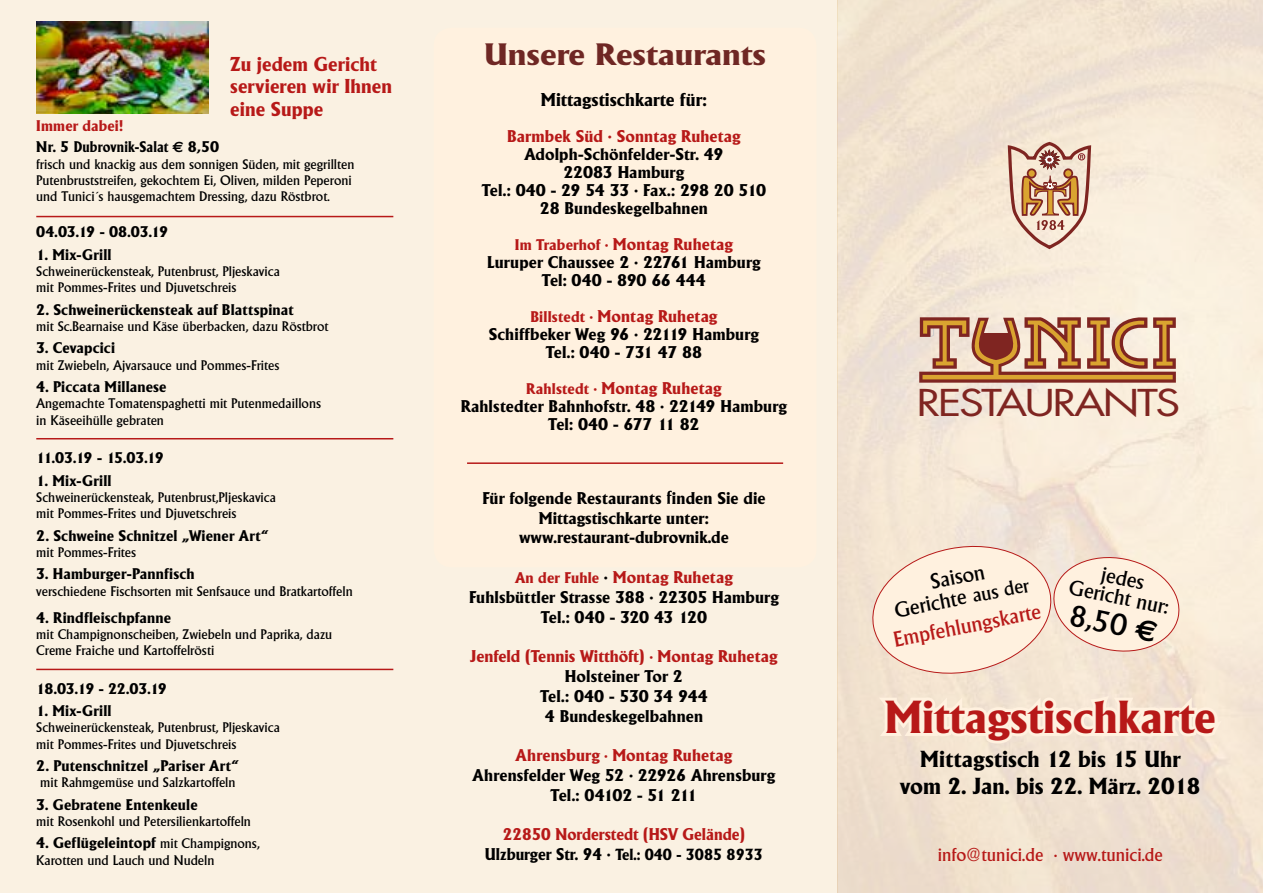
<style>
.page{position:relative;width:1263px;height:893px;background:#fff}
.page>*{position:absolute;margin:0;border:0;box-sizing:border-box;transform-origin:0 0}
.t1{font:700 44.85px "Adelon";color:#b71918}
.t2{font:36px "Futura";letter-spacing:-.06em;color:#7f2521;scale:1.24 1}
.t3{font:700 30px "Adelon";color:#6f2724;scale:1.14 1}
.t4{font:500 29.55px "Adelon";color:#000}
.t5{font:700 22.5px/27px "Adelon";color:#000;text-align:center}
.t6{font:500 21px/21px "Adelon";color:#000;text-align:center}
.t7{font:500 21px "Adelon";color:#b71918}
.t8{font:500 20.85px/19.5px "Adelon";color:#000;text-align:center}
.t9{font:700 19.5px/22.5px "Adelon";letter-spacing:.005em;color:#b71918}
.t10{font:500 18px "Adelon";color:#b71918}
.t11{font:700 18px "Adelon";color:#000}
.t12{font:700 16.5px/18px "Adelon";letter-spacing:.005em;color:#000;text-align:center}
.t13{font:700 16.5px "Adelon";color:#b71918}
.t14{font:700 15.6px "Adelon";color:#000}
.t15{font:700 15px/21px "Adelon";letter-spacing:.01em;color:#000}
.t16{font:700 15px "Adelon";letter-spacing:-.01em;color:#000}
.t17{font:700 15px "Adelon";letter-spacing:-.075em;color:#000}
.t18{font:700 15px "Adelon";letter-spacing:-.045em;color:#000}
.t19{font:500 13.5px/16.2px "Adelon";color:#000}
.s1{color:#b71918}
.s2{font-family:"Euro Sans"}
.s3{font-weight:500;font-size:13.5px}
.s4{font-size:15px;color:#b71918}
.s5{font-size:16.5px}
.s6{font-size:19.5px}
.s7{font-family:"Euro Sans";font-weight:700}
</style>
<div class="page">
<div style="left:0;top:0;width:838px;height:893px;background:#faf1e2"></div>
<div style="left:434px;top:28px;width:382px;height:539px;background:#fff1df;border-radius:18px"></div>
<svg style="left:874px;top:690px;width:356px;height:58px;background:#f8e9d7"></svg>
<hr style="left:36px;top:216px;width:357px;height:1px;background:#b71918">
<hr style="left:36px;top:438px;width:357px;height:1px;background:#b71918">
<hr style="left:36px;top:669px;width:357px;height:1px;background:#b71918">
<svg style="left:666px;top:491px;width:6px;height:13px"></svg>
<svg style="left:919px;top:316px;width:257px;height:67px;background:#c28f6f"></svg>
<svg style="left:1006px;top:139px;width:87px;height:112px;background:#d7b59f"></svg>
<img style="left:36px;top:21px;width:172px;height:93px">
<hr style="left:467px;top:462px;width:316px;height:2px;background:#b71918">
<svg style="left:867px;top:539px;width:317px;height:141px;background:#f9e8d7"></svg>
<h3 class="t9" style="left:230px;top:52px;width:163px">Zu jedem Gericht servieren wir Ihnen eine Suppe</h3>
<p class="t15" style="left:36px;top:116px;width:184px"><span class="s1">Immer dabei!<br></span>Nr. 5 Dubrovnik-Salat <span class="s2">E</span> 8,50</p>
<p class="t19" style="left:36px;top:156px;width:320px">frisch und knackig aus dem sonnigen Süden, mit gegrillten<br>Putenbruststreifen, gekochtem Ei, Oliven, milden Peperoni und Tunici´s hausgemachtem Dressing, dazu Röstbrot.</p>
<p class="t16" style="left:36px;top:223px;width:133px">04.03.19 - 08.03.19</p>
<p class="t15" style="left:36px;top:244px;width:77px">1. Mix-Grill</p>
<p class="t19" style="left:36px;top:263px;width:245px">Schweinerückensteak, Putenbrust, Pljeskavica mit Pommes-Frites und Djuvetschreis</p>
<p class="t15" style="left:36px;top:299px;width:259px">2. Schweinerückensteak auf Blattspinat</p>
<p class="t19" style="left:36px;top:318px;width:294px">mit Sc.Bearnaise und Käse überbacken, dazu Röstbrot</p>
<p class="t15" style="left:36px;top:338px;width:80px">3. Cevapcici</p>
<p class="t19" style="left:36px;top:357px;width:245px">mit Zwiebeln, Ajvarsauce und Pommes-Frites</p>
<p class="t15" style="left:36px;top:376px;width:132px">4. Piccata Millanese</p>
<p class="t19" style="left:36px;top:395px;width:286px">Angemachte Tomatenspaghetti mit Putenmedaillons in Käseeihülle gebraten</p>
<p class="t17" style="left:36px;top:449px;width:129px">11.03.19 - 15.03.19</p>
<p class="t15" style="left:36px;top:470px;width:77px">1. Mix-Grill</p>
<p class="t19" style="left:36px;top:489px;width:241px">Schweinerückensteak, Putenbrust,Pljeskavica mit Pommes-Frites und Djuvetschreis</p>
<p class="t15" style="left:36px;top:525px;width:234px">2. Schweine Schnitzel „Wiener Art“</p>
<p class="t19" style="left:36px;top:544px;width:101px">mit Pommes-Frites</p>
<p class="t15" style="left:36px;top:563px;width:160px">3. Hamburger-Pannfisch</p>
<p class="t19" style="left:36px;top:583px;width:318px">verschiedene Fischsorten mit Senfsauce und Bratkartoffeln</p>
<p class="t15" style="left:36px;top:607px;width:136px">4. Rindfleischpfanne</p>
<p class="t19" style="left:36px;top:626px;width:298px">mit Champignonscheiben, Zwiebeln und Paprika, dazu<br>Creme Fraiche und Kartoffelrösti</p>
<p class="t18" style="left:36px;top:679px;width:132px">18.03.19 - 22.03.19</p>
<p class="t15" style="left:36px;top:700px;width:77px">1. Mix-Grill</p>
<p class="t19" style="left:36px;top:719px;width:245px">Schweinerückensteak, Putenbrust, Pljeskavica mit Pommes-Frites und Djuvetschreis</p>
<p class="t15" style="left:36px;top:755px;width:204px">2. Putenschnitzel „Pariser Art“</p>
<p class="t19" style="left:40px;top:774px;width:197px">mit Rahmgemüse und Salzkartoffeln</p>
<p class="t15" style="left:36px;top:794px;width:163px">3. Gebratene Entenkeule</p>
<p class="t19" style="left:36px;top:813px;width:216px">mit Rosenkohl und Petersilienkartoffeln</p>
<p class="t15" style="left:36px;top:833px;width:225px">4. Geflügeleintopf <span class="s3">mit Champignons,</span></p>
<p class="t19" style="left:36px;top:852px;width:180px">Karotten und Lauch und Nudeln</p>
<h3 class="t3" style="left:484px;top:37px;width:249px">Unsere Restaurants</h3>
<h3 class="t11" style="left:541px;top:89px;width:167px">Mittagstischkarte für:</h3>
<p class="t13" style="left:507px;top:126px;width:235px">Barmbek Süd · Sonntag Ruhetag</p>
<p class="t12" style="left:482px;top:145px;width:286px">Adolph-Schönfelder-Str. 49<br>22083 Hamburg<br>Tel.: 040 - 29 54 33 · Fax.: 298 20 510<br>28 Bundeskegelbahnen</p>
<p class="t12" style="left:487px;top:235px;width:275px"><span class="s4">Im Traberhof ·</span> <span class="s1">Montag Ruhetag<br></span>Luruper Chaussee 2 · 22761 Hamburg<br>Tel: 040 - 890 66 444</p>
<p class="t12" style="left:489px;top:307px;width:272px"><span class="s4">Billstedt ·</span> <span class="s1">Montag Ruhetag<br></span>Schiffbeker Weg 96 · 22119 Hamburg<br>Tel.: 040 - 731 47 88</p>
<p class="t12" style="left:461px;top:379px;width:328px"><span class="s4">Rahlstedt ·</span> <span class="s1">Montag Ruhetag<br></span>Rahlstedter Bahnhofstr. 48 · 22149 Hamburg<br>Tel: 040 - 677 11 82</p>
<p class="t12" style="left:482px;top:488px;width:285px;line-height:19.8px">Für folgende Restaurants inden Sie die<br>Mittagstischkarte unter: www.restaurant-dubrovnik.de</p>
<p class="t12" style="left:469px;top:567px;width:311px;line-height:19.8px"><span class="s4">An der Fuhle</span> · <span class="s1">Montag Ruhetag<br></span>Fuhlsbüttler Strasse 388 · 22305 Hamburg<br>Tel.: 040 - 320 43 120</p>
<p class="t12" style="left:470px;top:646px;width:309px;line-height:19.8px"><span class="s1">Jenfeld (Tennis Witthöft)</span> <span class="s4">·</span> <span class="s1">Montag Ruhetag<br></span>Holsteiner Tor 2<br>Tel.: 040 - 530 34 944<br>4 Bundeskegelbahnen</p>
<p class="t12" style="left:473px;top:745px;width:304px;line-height:19.8px"><span class="s1">Ahrensburg</span> <span class="s4">·</span> <span class="s1">Montag Ruhetag<br></span>Ahrensfelder Weg 52 · 22926 Ahrensburg<br>Tel.: 04102 - 51 211</p>
<p class="t13" style="left:503px;top:825px;width:244px">22850 Norderstedt (HSV Gelände)</p>
<p class="t14" style="left:485px;top:845px;width:279px"><span class="s5">Ulzburger Str. 94 ·</span> Tel.: 040 - 3085 8933</p>
<h2 class="t2" style="left:916px;top:378px;width:214px">RESTAURANTS</h2>
<h3 class="t6" style="left:888px;top:579px;width:138px;rotate:-11deg">Saison<br>Gerichte <span class="s6">aus der</span></h3>
<h3 class="t7" style="left:891px;top:627px;width:151px;rotate:-11deg">Empfehlungskarte</h3>
<h3 class="t8" style="left:1075px;top:558px;width:103px;rotate:11deg">jedes<br>Gericht nur:</h3>
<h3 class="t4" style="left:1074px;top:598px;width:91px;rotate:12deg">8,50 <span class="s7">e</span></h3>
<h1 class="t1" style="left:885px;top:691px;width:333px">Mittagstischkarte</h1>
<h3 class="t5" style="left:900px;top:746px;width:302px">Mittagstisch 12 bis 15 Uhr vom 2. Jan. bis 22. März. 2018</h3>
<h3 class="t10" style="left:938px;top:844px;width:227px">info@tunici.de · www.tunici.de</h3>
</div>
